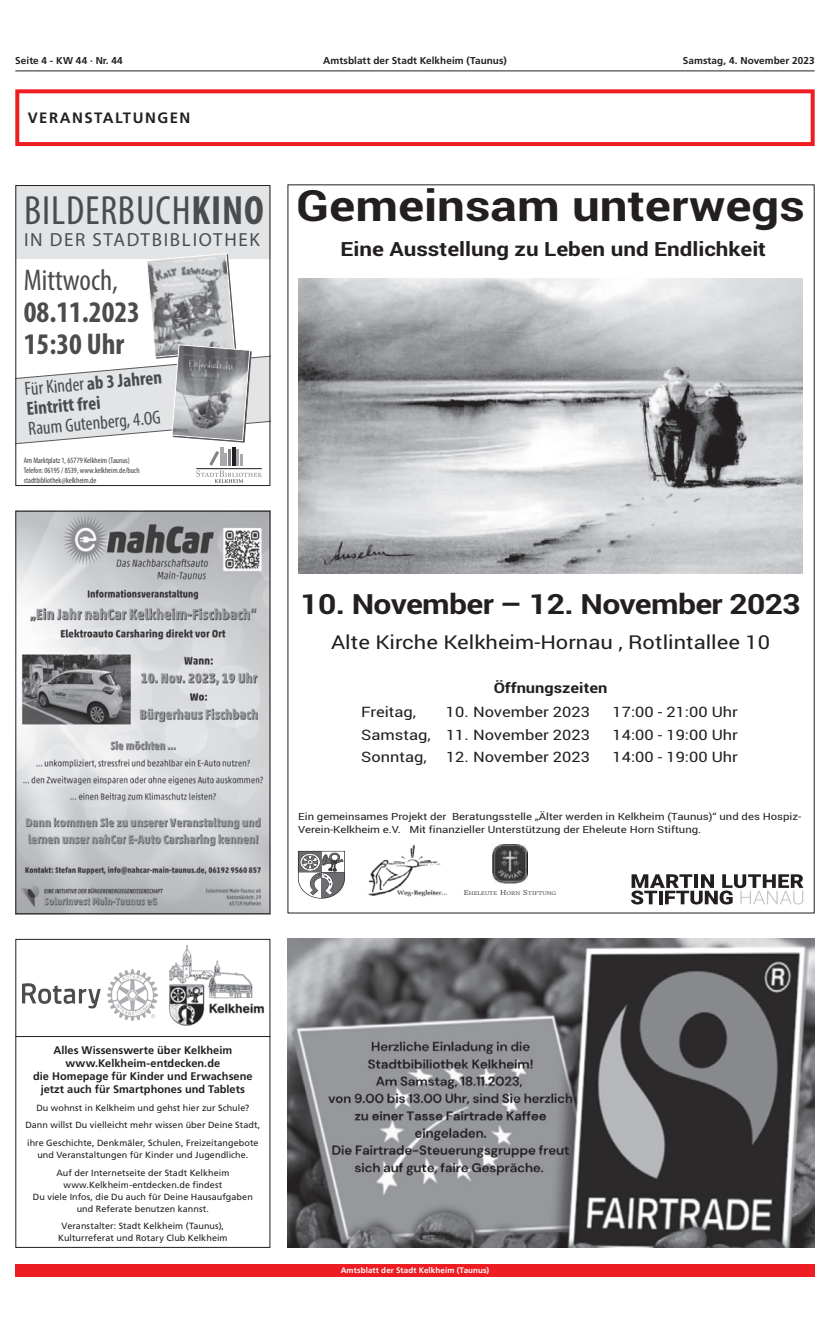
<style>
.page{position:relative;width:830px;height:1333px;background:#fff}
.page>*{position:absolute;margin:0;border:0;box-sizing:border-box;transform-origin:0 0}
.t1{font:700 43.1px "Roboto";color:#231f20;scale:1.15 1}
.t2{font:condensed 41px "Myriad Pro";letter-spacing:.02em;color:#4b4c4d}
.t3{font:700 condensed 30px/32px "Myriad Pro";color:#4b4c4d}
.t4{font:condensed 30px "Myriad Pro";color:#4b4c4d}
.t5{font:700 27.9px "Roboto";letter-spacing:-.02em;color:#231f20;scale:1.14 1}
.t6{font:700 19.6px "Roboto";color:#231f20;scale:1.14 1}
.t7{font:19.2px "Roboto";color:#231f20;scale:1.14 1}
.t8{font:700 condensed 19px/20px "Myriad Pro";color:#4b4c4d}
.t9{font:19px "Myriad Pro";letter-spacing:.09em;color:#4b4c4d}
.t10{font:condensed 19px "Myriad Pro";color:#4b4c4d}
.t11{font:700 15px "Frutiger LT";letter-spacing:.1em;color:#231f20}
.t12{font:14.4px "Roboto";color:#231f20;scale:1.14 1}
.t13{font:700 14.4px "Roboto";color:#231f20;scale:1.14 1}
.t14{font:700 11px/13px "Frutiger LT";color:#231f20;text-align:center}
.t15{font:700 10px "Frutiger LT";letter-spacing:.005em;color:#231f20}
.t16{font:9.9px/13px "Roboto";color:#231f20;scale:1.14 1}
.t17{font:9px/17.7px "Frutiger LT";letter-spacing:.01em;color:#231f20;text-align:center}
.t18{font:condensed 8px/9.6px "Myriad Pro";color:#3e3e3f}
.t19{font:700 8px "Frutiger LT";letter-spacing:.015em;color:#fff}
.t20{font:5px "Headland One";color:#515153;scale:1.14 1}
.s1{font-weight:700}
.s2{font-weight:400}
.s3{font-size:6.6px}
</style>
<div class="page">
<hr style="left:15px;top:70px;width:800px;height:1px;background:#231f20">
<div style="left:15px;top:1264px;width:800px;height:12px;background:#ee1d23"></div>
<div style="left:15px;top:89px;width:800px;height:57px;border:4px solid #ee1d23"></div>
<div style="left:15px;top:185px;width:255px;height:73px;background:#e3e4e6"></div>
<svg style="left:17px;top:253px;width:251px;height:229px"></svg>
<div style="left:15px;top:185px;width:255px;height:301px;border:1px solid #231f20"></div>
<svg style="left:631px;top:874px;width:172px;height:30px"></svg>
<img style="left:298px;top:279px;width:505px;height:294px">
<img style="left:367px;top:844px;width:80px;height:53px">
<svg style="left:298px;top:850px;width:47px;height:48px"></svg>
<img style="left:493px;top:844px;width:34px;height:39px">
<img style="left:17px;top:512px;width:251px;height:400px">
<div style="left:15px;top:510px;width:255px;height:404px;border:1px solid #231f20"></div>
<hr style="left:15px;top:1035px;width:255px;height:1px;background:#231f20">
<img style="left:23px;top:969px;width:135px;height:50px">
<img style="left:170px;top:945px;width:95px;height:80px">
<div style="left:209px;top:1014px;width:36px;height:11px;background:#fff"></div>
<img style="left:287px;top:938px;width:528px;height:309px">
<p class="t15" style="left:15px;top:55px;width:109px">Seite 4 - KW 44 · Nr. 44</p>
<p class="t15" style="left:323px;top:55px;width:185px">Amtsblatt der Stadt Kelkheim (Taunus)</p>
<p class="t15" style="left:683px;top:55px;width:133px">Samstag, 4. November 2023</p>
<h3 class="t11" style="left:28px;top:109px;width:164px">VERANSTALTUNGEN</h3>
<h2 class="t2" style="left:24px;top:186px;width:241px">BILDERBUCH<span class="s1">KINO</span></h2>
<h3 class="t9" style="left:24px;top:228px;width:237px">IN DER STADTBIBLIOTHEK</h3>
<h3 class="t4" style="left:24px;top:262px;width:96px">Mittwoch,</h3>
<h3 class="t3" style="left:24px;top:295px;width:118px">08.11.2023<br>15:30 Uhr</h3>
<h3 class="t8" style="left:24px;top:378px;width:139px;rotate:-5deg"><span class="s2">Für Kinder</span> ab 3 Jahren<br>Eintritt frei</h3>
<h3 class="t10" style="left:27px;top:417px;width:134px;rotate:-5deg">Raum Gutenberg, 4.OG</h3>
<p class="t18" style="left:24px;top:456px;width:117px">Am Marktplatz 1, 65779 Kelkheim (Taunus)<br>Telefon: 06195 / 8539, www.kelkheim.de/buch stadtbibliothek@kelkheim.de</p>
<h1 class="t1" style="left:296px;top:175px;width:444px">Gemeinsam unterwegs</h1>
<h3 class="t6" style="left:341px;top:235px;width:375px">Eine Ausstellung zu Leben und Endlichkeit</h3>
<h3 class="t5" style="left:300px;top:584px;width:440px">10. November – 12. November 2023</h3>
<h3 class="t7" style="left:331px;top:628px;width:387px">Alte Kirche Kelkheim-Hornau , Rotlintallee 10</h3>
<h3 class="t13" style="left:494px;top:678px;width:101px">Öffnungszeiten</h3>
<h3 class="t12" style="left:361px;top:702px;width:50px">Freitag,</h3>
<h3 class="t12" style="left:446px;top:702px;width:128px">10. November 2023</h3>
<h3 class="t12" style="left:613px;top:702px;width:111px">17:00 - 21:00 Uhr</h3>
<h3 class="t12" style="left:361px;top:724px;width:202px">Samstag, 11. November 2023</h3>
<h3 class="t12" style="left:613px;top:724px;width:111px">14:00 - 19:00 Uhr</h3>
<h3 class="t12" style="left:361px;top:746px;width:59px">Sonntag,</h3>
<h3 class="t12" style="left:446px;top:746px;width:128px">12. November 2023</h3>
<h3 class="t12" style="left:613px;top:746px;width:111px">14:00 - 19:00 Uhr</h3>
<p class="t16" style="left:298px;top:809px;width:443px">Ein gemeinsames Projekt der Beratungsstelle „Älter werden in Kelkheim (Taunus)“ und des Hospiz-<br>Verein-Kelkheim e.V. Mit finanzieller Unterstützung der Eheleute Horn Stiftung.</p>
<p class="t20" style="left:464px;top:889px;width:82px"><span class="s3">E</span>HELEUTE <span class="s3">H</span>ORN <span class="s3">S</span>TIFTUNG</p>
<p class="t14" style="left:33px;top:1043px;width:221px">Alles Wissenswerte über Kelkheim www.Kelkheim-entdecken.de<br>die Homepage für Kinder und Erwachsene jetzt auch für Smartphones und Tablets</p>
<p class="t17" style="left:25px;top:1098px;width:236px">Du wohnst in Kelkheim und gehst hier zur Schule?<br>Dann willst Du vielleicht mehr wissen über Deine Stadt, ihre Geschichte, Denkmäler, Schulen, Freizeitangebote</p>
<p class="t17" style="left:37px;top:1145px;width:213px">und Veranstaltungen für Kinder und Jugendliche.<br>Auf der Internetseite der Stadt Kelkheim</p>
<p class="t17" style="left:33px;top:1178px;width:222px;line-height:12px">www.Kelkheim-entdecken.de findest<br>Du viele Infos, die Du auch für Deine Hausaufgaben und Referate benutzen kannst.</p>
<p class="t17" style="left:58px;top:1219px;width:171px;line-height:12px">Veranstalter: Stadt Kelkheim (Taunus),<br>Kulturreferat und Rotary Club Kelkheim</p>
<p class="t19" style="left:341px;top:1265px;width:150px">Amtsblatt der Stadt Kelkheim (Taunus)</p>
</div>
